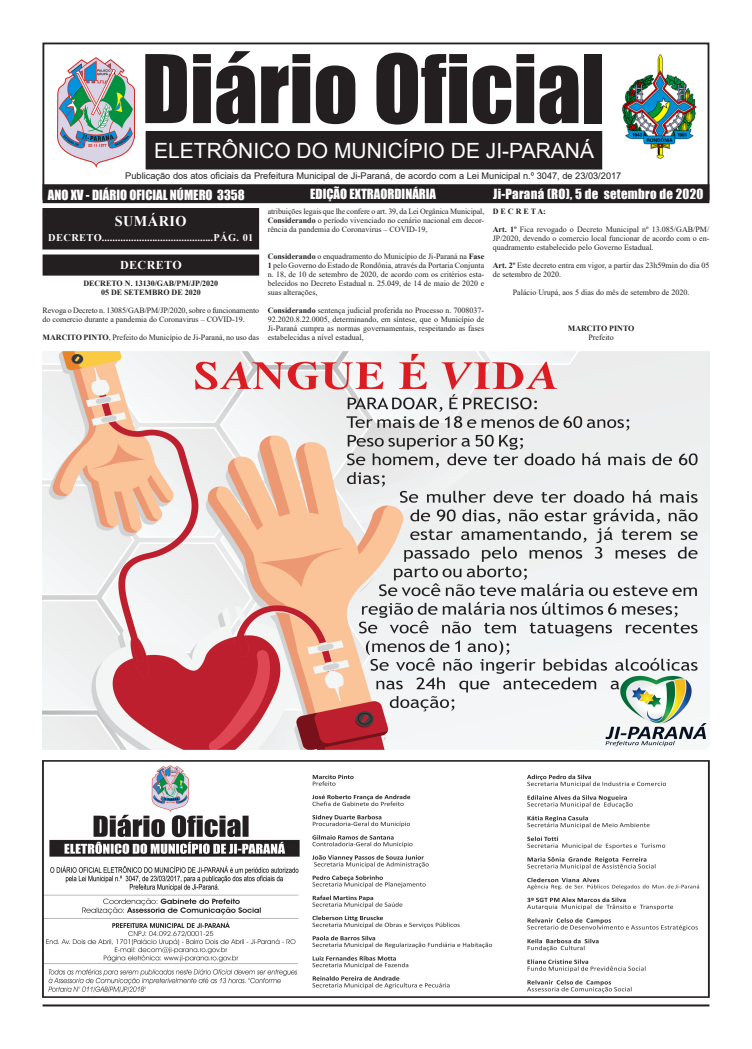
<style>
.page{position:relative;width:752px;height:1049px;background:#fff}
.page>*{position:absolute;margin:0;border:0;box-sizing:border-box;transform-origin:0 0}
.t1{font:87.3px "Impact";color:#231f20}
.t2{font:21px "Arial";color:#fff}
.Título{font:700 14.7px "Times New Roman";letter-spacing:.035em;color:#fff}
.t3{font:12.9px "Impact";color:#fff}
.t4{font:12.9px "Impact";letter-spacing:.02em;color:#fff}
.t5{font:700 12px "Times New Roman";letter-spacing:.035em;color:#fff}
.Título-2{font:700 10.3px "Times New Roman";letter-spacing:.04em;color:#fff}
.t6{font:9.2px "Arial";color:#231f20}
.Edital{font:8px/9px "Times New Roman";color:#231f20}
.Edital-2{font:700 8px "Times New Roman";color:#231f20}
.s1{font-weight:700}
</style>
<div class="page">
<div style="left:42px;top:43px;width:667px;height:157px;border:2px solid #231f20"></div>
<div style="left:146px;top:132px;width:455px;height:37px;background:#231f20"></div>
<div style="left:146px;top:131px;width:456px;height:38px;border:1px solid #231f20"></div>
<img style="left:57px;top:57px;width:78px;height:111px">
<img style="left:622px;top:54px;width:74px;height:105px">
<hr style="left:43px;top:1004px;width:666px;height:2px;background:#231f20">
<div style="left:43px;top:185px;width:665px;height:18px;background:#231f20"></div>
<div style="left:43px;top:184px;width:666px;height:19px;border:1px solid #231f20"></div>
<div style="left:43px;top:209px;width:215px;height:40px;background:#231f20"></div>
<div style="left:42px;top:208px;width:217px;height:41px;border:1px solid #231f20"></div>
<div style="left:44px;top:256px;width:213px;height:18px;background:#231f20"></div>
<div style="left:43px;top:254px;width:216px;height:22px;border:4px solid #231f20"></div>
<img style="left:43px;top:760px;width:666px;height:238px">
<img style="left:43px;top:352px;width:666px;height:398px">
<p class="t1" style="left:142px;top:21px;width:465px">Diário Oficial</p>
<p class="t2" style="left:154px;top:136px;width:441px">ELETRÔNICO DO MUNICÍPIO DE JI-PARANÁ</p>
<p class="t6" style="left:125px;top:170px;width:497px">Publicação dos atos oficiais da Prefeitura Municipal de Ji-Paraná, de acordo com a Lei Municipal n.º 3047, de 23/03/2017</p>
<p class="t3" style="left:48px;top:185px;width:198px">ANO XV - DIÁRIO OFICIAL NÚMERO 3358</p>
<p class="t3" style="left:310px;top:183px;width:127px">EDIÇÃO EXTRAORDINÁRIA</p>
<p class="t4" style="left:493px;top:184px;width:211px">Ji-Paraná (RO), 5 de setembro de 2020</p>
<p class="Título" style="left:115px;top:211px;width:73px">SUMÁRIO</p>
<p class="Título-2" style="left:48px;top:230px;width:206px">DECRETO..........................................PÁG. 01</p>
<p class="t5" style="left:120px;top:256px;width:63px">DECRETO</p>
<p class="Edital-2" style="left:83px;top:278px;width:136px">DECRETO N. 13130/GAB/PM/JP/2020</p>
<p class="Edital-2" style="left:101px;top:287px;width:101px">05 DE SETEMBRO DE 2020</p>
<p class="Edital" style="left:43px;top:306px;width:218px">Revoga o Decreto n. 13085/GAB/PM/JP/2020, sobre o funcionamento do comercio durante a pandemia do Coronavirus – COVID-19.</p>
<p class="Edital" style="left:43px;top:333px;width:218px"><span class="s1">MARCITO PINTO</span>, Prefeito do Município de Ji-Paraná, no uso das</p>
<p class="Edital" style="left:267px;top:206px;width:218px">atribuições legais que lhe confere o art. 39, da Lei Orgânica Municipal,</p>
<p class="Edital" style="left:267px;top:215px;width:218px"><span class="s1">Considerando</span> o período vivenciado no cenário nacional em decor&shy;rência da pandemia do Coronavirus – COVID-19,</p>
<p class="Edital" style="left:267px;top:251px;width:218px;text-align:justify"><span class="s1">Considerando</span> o enquadramento do Município de Ji-Paraná na <span class="s1">Fase 1</span> pelo Governo do Estado de Rondônia, através da Portaria Conjunta n. 18, de 10 de setembro de 2020, de acordo com os critérios esta&shy;belecidos no Decreto Estadual n. 25.049, de 14 de maio de 2020 e suas alterações,</p>
<p class="Edital" style="left:267px;top:305px;width:218px;text-align:justify"><span class="s1">Considerando</span> sentença judicial proferida no Processo n. 7008037- 92.2020.8.22.0005, determinando, em síntese, que o Município de Ji-Paraná cumpra as normas governamentais, respeitando as fases estabelecidas a nível estadual,</p>
<p class="Edital-2" style="left:492px;top:205px;width:55px">D E C R E T A:</p>
<p class="Edital" style="left:492px;top:224px;width:218px;text-align:justify"><span class="s1">Art. 1º</span> Fica revogado o Decreto Municipal nº 13.085/GAB/PM/ JP/2020, devendo o comercio local funcionar de acordo com o en&shy;quadramento estabelecido pelo Governo Estadual.</p>
<p class="Edital" style="left:492px;top:260px;width:218px"><span class="s1">Art. 2º</span> Este decreto entra em vigor, a partir das 23h59min do dia 05 de setembro de 2020.</p>
<p class="Edital" style="left:512px;top:287px;width:178px">Palácio Urupá, aos 5 dias do mês de setembro de 2020.</p>
<p class="Edital-2" style="left:567px;top:322px;width:68px">MARCITO PINTO</p>
<p class="Edital" style="left:588px;top:332px;width:27px">Prefeito</p>
</div>
